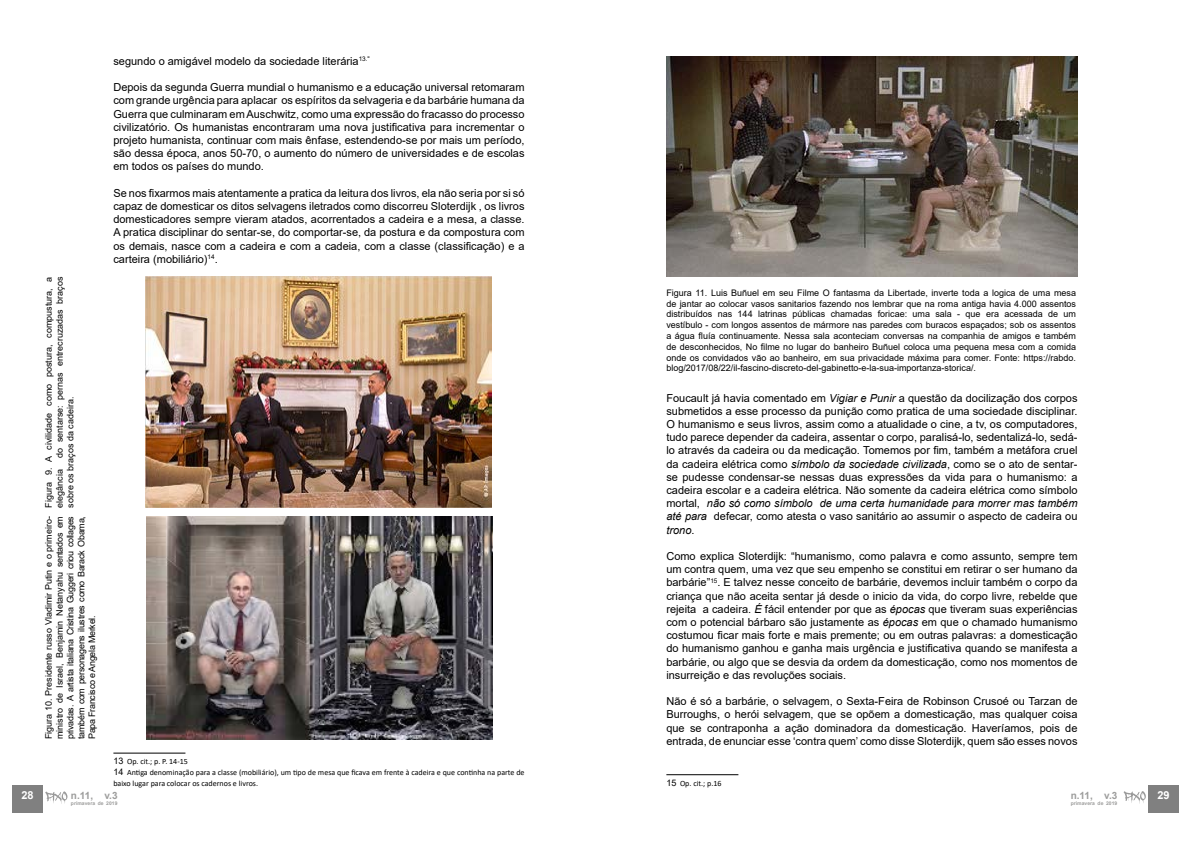
<style>
.page{position:relative;width:1191px;height:842px;background:#fff}
.page>*{position:absolute;margin:0;border:0;box-sizing:border-box;transform-origin:0 0}
.t1{font:11px/13.2px "Arial";color:#000;text-align:justify}
.t2{font:700 11px "Arial";color:#fff}
.t3{font:700 10px "Arial";color:#9d9d9c}
.t4{font:9px/10.8px "Arial";color:#000;text-align:justify}
.t5{font:8px/10.8px "Calibri";color:#000}
.t6{font:700 5px "Arial";letter-spacing:.01em;color:#9d9d9c}
.s1{font-family:"Arial";font-size:9px}
.s2{font-style:italic}
</style>
<div class="page">
<div style="left:1148px;top:785px;width:30px;height:28px;background:#808080"></div>
<svg style="left:1123px;top:791px;width:22px;height:13px"></svg>
<div style="left:12px;top:785px;width:31px;height:28px;background:#808080"></div>
<svg style="left:45px;top:791px;width:22px;height:13px"></svg>
<hr style="left:113px;top:753px;width:72px;height:1px;background:#000">
<img style="left:146px;top:277px;width:346px;height:231px">
<img style="left:147px;top:516px;width:345px;height:223px">
<hr style="left:666px;top:774px;width:72px;height:1px;background:#000">
<img style="left:666px;top:57px;width:411px;height:220px">
<p class="t4" style="left:43px;top:508px;width:232px;rotate:-90deg">Figura 9. A civilidade como postura, compustura, a elegância do sentarse: pernas entrecruzadas braços sobre os braços da cadeira.</p>
<p class="t4" style="left:43px;top:739px;width:224px;rotate:-90deg">Figura 10. Presidente russo Vladimir Putin e o primeiro&shy;ministro de Israel, Benjamin Netanyahu sentados em privadas. A artista italiana Cristina Guggeri criou collages também com personagens ilustres como Barack Obama, Papa Francisco e Angela Merkel.</p>
<p class="t1" style="left:113px;top:54px;width:258px">segundo o amigável modelo da sociedade literária<sup>13."</sup></p>
<p class="t1" style="left:113px;top:81px;width:413px">Depois da segunda Guerra mundial o humanismo e a educação universal retomaram com grande urgência para aplacar os espíritos da selvageria e da barbárie humana da Guerra que culminaram em Auschwitz, como uma expressão do fracasso do processo civilizatório. Os humanistas encontraram uma nova justificativa para incrementar o projeto humanista, continuar com mais ênfase, estendendo-se por mais um período, são dessa época, anos 50-70, o aumento do número de universidades e de escolas em todos os países do mundo.</p>
<p class="t1" style="left:113px;top:186px;width:413px">Se nos fixarmos mais atentamente a pratica da leitura dos livros, ela não seria por si só capaz de domesticar os ditos selvagens iletrados como discorreu Sloterdijk , os livros domesticadores sempre vieram atados, acorrentados a cadeira e a mesa, a classe.<br>A pratica disciplinar do sentar-se, do comportar-se, da postura e da compostura com os demais, nasce com a cadeira e com a cadeia, com a classe (classificação) e a carteira (mobiliário)<sup>14</sup>.</p>
<p class="t5" style="left:113px;top:756px;width:413px"><span class="s1">13</span> Op. cit.; p. P. 14-15<br><span class="s1">14</span> Antiga denominação para a classe (mobiliário), um tipo de mesa que ficava em frente à cadeira e que continha na parte de baixo lugar para colocar os cadernos e livros.</p>
<p class="t4" style="left:666px;top:287px;width:411px">Figura 11. Luis Buñuel em seu Filme O fantasma da Libertade, inverte toda a logica de uma mesa de jantar ao colocar vasos sanitarios fazendo nos lembrar que na roma antiga havia 4.000 assentos distribuídos nas 144 latrinas públicas chamadas foricae: uma sala - que era acessada de um vestíbulo - com longos assentos de mármore nas paredes com buracos espaçados; sob os assentos a água fluía continuamente. Nessa sala aconteciam conversas na companhia de amigos e também de desconhecidos, No filme no lugar do banheiro Buñuel coloca uma pequena mesa com a comida onde os convidados vão ao banheiro, em sua privacidade máxima para comer. Fonte: https://rabdo. blog/2017/08/22/il-fascino-discreto-del-gabinetto-e-la-sua-importanza-storica/.</p>
<p class="t1" style="left:666px;top:391px;width:413px">Foucault já havia comentado em <span class="s2">Vigiar e Punir</span> a questão da docilização dos corpos submetidos a esse processo da punição como pratica de uma sociedade disciplinar.<br>O humanismo e seus livros, assim como a atualidade o cine, a tv, os computadores, tudo parece depender da cadeira, assentar o corpo, paralisá-lo, sedentalizá-lo, sedá&shy;lo através da cadeira ou da medicação. Tomemos por fim, também a metáfora cruel da cadeira elétrica como <span class="s2">símbolo da sociedade civilizada</span>, como se o ato de sentar&shy;se pudesse condensar-se nessas duas expressões da vida para o humanismo: a cadeira escolar e a cadeira elétrica. Não somente da cadeira elétrica como símbolo mortal, <span class="s2">não só como símbolo de uma certa humanidade para morrer mas também até para</span> defecar, como atesta o vaso sanitário ao assumir o aspecto de cadeira ou <span class="s2">trono</span>.</p>
<p class="t1" style="left:666px;top:549px;width:413px">Como explica Sloterdijk: “humanismo, como palavra e como assunto, sempre tem um contra quem, uma vez que seu empenho se constitui em retirar o ser humano da barbárie”<sup>15</sup>. E talvez nesse conceito de barbárie, devemos incluir também o corpo da criança que não aceita sentar já desde o inicio da vida, do corpo livre, rebelde que rejeita a cadeira. <span class="s2">É</span> fácil entender por que as <span class="s2">épocas</span> que tiveram suas experiências com o potencial bárbaro são justamente as <span class="s2">épocas</span> em que o chamado humanismo costumou ficar mais forte e mais premente; ou em outras palavras: a domesticação do humanismo ganhou e ganha mais urgência e justificativa quando se manifesta a barbárie, ou algo que se desvia da ordem da domesticação, como nos momentos de insurreição e das revoluções sociais.</p>
<p class="t1" style="left:666px;top:695px;width:413px">Não é só a barbárie, o selvagem, o Sexta-Feira de Robinson Crusoé ou Tarzan de Burroughs, o herói selvagem, que se opõem a domesticação, mas qualquer coisa que se contraponha a ação dominadora da domesticação. Haveríamos, pois de entrada, de enunciar esse ‘contra quem’ como disse Sloterdijk, quem são esses novos</p>
<p class="t5" style="left:666px;top:777px;width:57px"><span class="s1">15</span> Op. cit.; p.16</p>
<p class="t3" style="left:1070px;top:788px;width:48px">n.11, v.3</p>
<p class="t6" style="left:1070px;top:799px;width:48px">primavera de 2019</p>
<p class="t2" style="left:22px;top:788px;width:14px">28</p>
<p class="t2" style="left:1157px;top:788px;width:14px">29</p>
<p class="t3" style="left:71px;top:788px;width:48px">n.11, v.3</p>
<p class="t6" style="left:71px;top:799px;width:48px">primavera de 2019</p>
</div>
